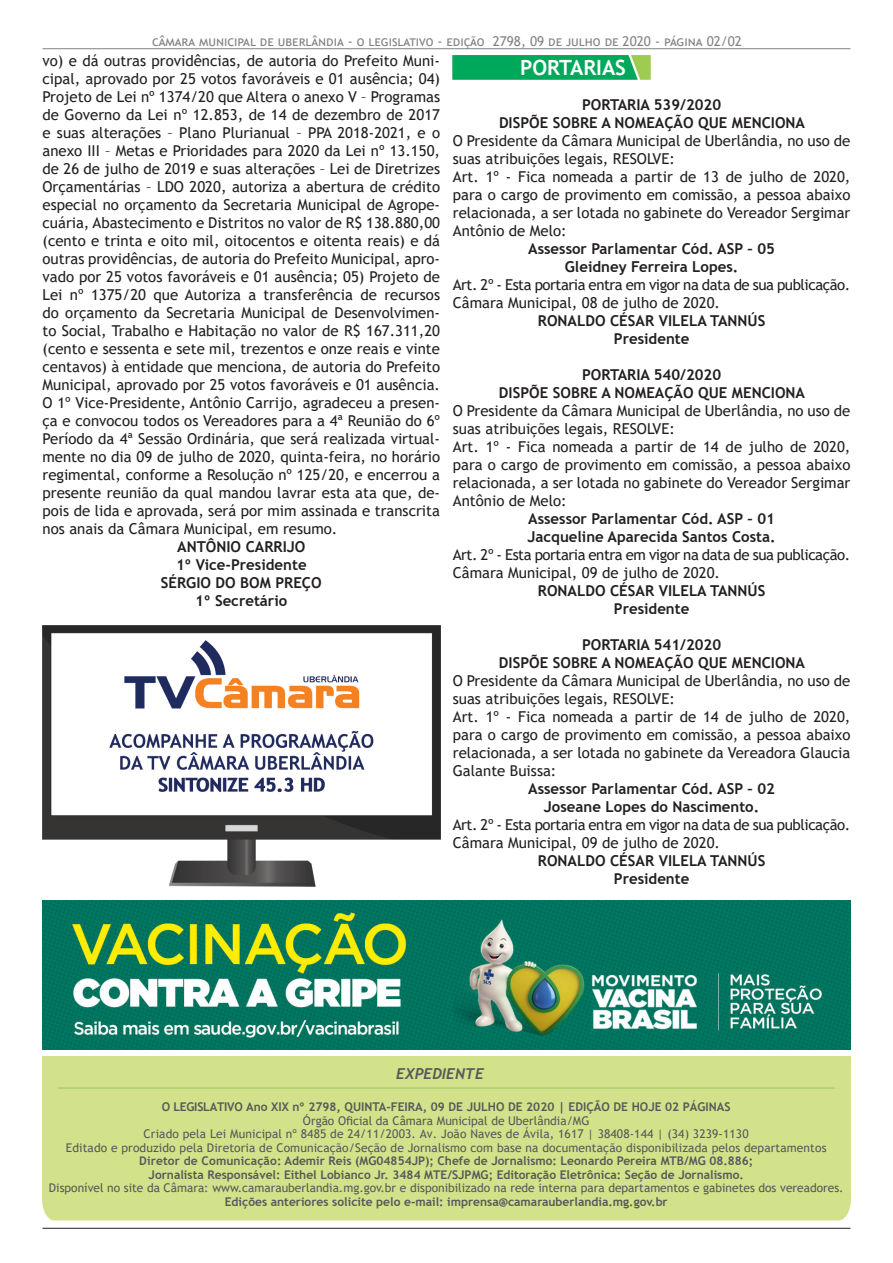
<style>
.page{position:relative;width:893px;height:1263px;background:#fff}
.page>*{position:absolute;margin:0;border:0;box-sizing:border-box;transform-origin:0 0}
.t1{font:700 21px "Trebuchet MS";color:#fff}
.t2{font:15px/18px "Trebuchet MS";color:#231f20;text-align:justify}
.t3{font:700 15px "Trebuchet MS";color:#231f20}
.t4{font:15px "Trebuchet MS";letter-spacing:-.03em;color:#231f20}
.t5{font:italic 700 15px "Trebuchet";color:#57585a}
.t6{font:13.5px "Trebuchet MS";color:#808285}
.t7{font:12px/13.5px "Trebuchet MS";letter-spacing:.01em;color:#57585a;text-align:center}
.t8{font:700 12px "Trebuchet MS";color:#57585a}
.s1{font-weight:700}
</style>
<div class="page">
<hr style="left:43px;top:48px;width:807px;height:1px;background:#808285">
<hr style="left:42px;top:1228px;width:808px;height:1px;background:#231f20">
<hr style="left:58px;top:1088px;width:777px;height:1px;background:#9ec566">
<img style="left:453px;top:55px;width:197px;height:24px">
<img style="left:42px;top:900px;width:808px;height:149px">
<img style="left:42px;top:625px;width:398px;height:261px">
<p class="t6" style="left:152px;top:32px;width:591px">câmara municipal de uberlândia - o legislativo - edição 2798, 09 de julho de 2020 - página 02/02</p>
<p class="t2" style="left:43px;top:52px;width:399px">vo) e dá outras providências, de autoria do Prefeito Muni&shy;cipal, aprovado por 25 votos favoráveis e 01 ausência; 04)<br>Projeto de Lei nº 1374/20 que Altera o anexo V – Programas de Governo da Lei nº 12.853, de 14 de dezembro de 2017 e suas alterações – Plano Plurianual – PPA 2018-2021, e o anexo III – Metas e Prioridades para 2020 da Lei nº 13.150, de 26 de julho de 2019 e suas alterações – Lei de Diretrizes Orçamentárias – LDO 2020, autoriza a abertura de crédito especial no orçamento da Secretaria Municipal de Agrope&shy;cuária, Abastecimento e Distritos no valor de R$ 138.880,00 (cento e trinta e oito mil, oitocentos e oitenta reais) e dá outras providências, de autoria do Prefeito Municipal, apro&shy;vado por 25 votos favoráveis e 01 ausência; 05) Projeto de Lei nº 1375/20 que Autoriza a transferência de recursos do orçamento da Secretaria Municipal de Desenvolvimen&shy;to Social, Trabalho e Habitação no valor de R$ 167.311,20 (cento e sessenta e sete mil, trezentos e onze reais e vinte centavos) à entidade que menciona, de autoria do Prefeito Municipal, aprovado por 25 votos favoráveis e 01 ausência.<br>O 1º Vice-Presidente, Antônio Carrijo, agradeceu a presen&shy;ça e convocou todos os Vereadores para a 4ª Reunião do 6º Período da 4ª Sessão Ordinária, que será realizada virtual&shy;mente no dia 09 de julho de 2020, quinta-feira, no horário regimental, conforme a Resolução nº 125/20, e encerrou a presente reunião da qual mandou lavrar esta ata que, de&shy;pois de lida e aprovada, será por mim assinada e transcrita nos anais da Câmara Municipal, em resumo.</p>
<p class="t3" style="left:177px;top:538px;width:130px">ANTÔNIO CARRIJO</p>
<p class="t3" style="left:176px;top:556px;width:132px">1º Vice-Presidente</p>
<p class="t3" style="left:161px;top:574px;width:162px">SÉRGIO DO BOM PREÇO</p>
<p class="t3" style="left:195px;top:592px;width:94px">1º Secretário</p>
<p class="t1" style="left:520px;top:55px;width:107px">PORTARIAS</p>
<p class="t3" style="left:582px;top:95px;width:141px">PORTARIA 539/2020</p>
<p class="t3" style="left:499px;top:113px;width:308px">DISPÕE SOBRE A NOMEAÇÃO QUE MENCIONA</p>
<p class="t2" style="left:453px;top:131px;width:399px">O Presidente da Câmara Municipal de Uberlândia, no uso de suas atribuições legais, RESOLVE:</p>
<p class="t2" style="left:453px;top:167px;width:399px">Art. 1º - Fica nomeada a partir de 13 de julho de 2020, para o cargo de provimento em comissão, a pessoa abaixo relacionada, a ser lotada no gabinete do Vereador Sergimar Antônio de Melo:</p>
<p class="t3" style="left:528px;top:239px;width:248px">Assessor Parlamentar Cód. ASP – 05</p>
<p class="t3" style="left:565px;top:257px;width:175px">Gleidney Ferreira Lopes.</p>
<p class="t4" style="left:453px;top:275px;width:399px">Art. 2º - Esta portaria entra em vigor na data de sua publicação.</p>
<p class="t2" style="left:453px;top:293px;width:269px">Câmara Municipal, 08 de julho de 2020.</p>
<p class="t3" style="left:538px;top:311px;width:229px">RONALDO CÉSAR VILELA TANNÚS</p>
<p class="t3" style="left:614px;top:329px;width:77px">Presidente</p>
<p class="t3" style="left:582px;top:365px;width:141px">PORTARIA 540/2020</p>
<p class="t3" style="left:499px;top:383px;width:308px">DISPÕE SOBRE A NOMEAÇÃO QUE MENCIONA</p>
<p class="t2" style="left:453px;top:401px;width:399px">O Presidente da Câmara Municipal de Uberlândia, no uso de suas atribuições legais, RESOLVE:</p>
<p class="t2" style="left:453px;top:437px;width:399px">Art. 1º - Fica nomeada a partir de 14 de julho de 2020, para o cargo de provimento em comissão, a pessoa abaixo relacionada, a ser lotada no gabinete do Vereador Sergimar Antônio de Melo:</p>
<p class="t3" style="left:528px;top:509px;width:248px">Assessor Parlamentar Cód. ASP – 01</p>
<p class="t3" style="left:528px;top:527px;width:250px">Jacqueline Aparecida Santos Costa.</p>
<p class="t4" style="left:453px;top:545px;width:399px">Art. 2º - Esta portaria entra em vigor na data de sua publicação.</p>
<p class="t2" style="left:453px;top:563px;width:269px">Câmara Municipal, 09 de julho de 2020.</p>
<p class="t3" style="left:538px;top:581px;width:229px">RONALDO CÉSAR VILELA TANNÚS</p>
<p class="t3" style="left:614px;top:599px;width:77px">Presidente</p>
<p class="t3" style="left:582px;top:635px;width:141px">PORTARIA 541/2020</p>
<p class="t3" style="left:499px;top:653px;width:308px">DISPÕE SOBRE A NOMEAÇÃO QUE MENCIONA</p>
<p class="t2" style="left:453px;top:671px;width:399px">O Presidente da Câmara Municipal de Uberlândia, no uso de suas atribuições legais, RESOLVE:</p>
<p class="t2" style="left:453px;top:707px;width:399px">Art. 1º - Fica nomeada a partir de 14 de julho de 2020, para o cargo de provimento em comissão, a pessoa abaixo relacionada, a ser lotada no gabinete da Vereadora Glaucia Galante Buissa:</p>
<p class="t3" style="left:528px;top:779px;width:248px">Assessor Parlamentar Cód. ASP – 02</p>
<p class="t3" style="left:544px;top:797px;width:217px">Joseane Lopes do Nascimento.</p>
<p class="t4" style="left:453px;top:815px;width:399px">Art. 2º - Esta portaria entra em vigor na data de sua publicação.</p>
<p class="t2" style="left:453px;top:833px;width:269px">Câmara Municipal, 09 de julho de 2020.</p>
<p class="t3" style="left:538px;top:851px;width:229px">RONALDO CÉSAR VILELA TANNÚS</p>
<p class="t3" style="left:614px;top:869px;width:77px">Presidente</p>
<p class="t5" style="left:396px;top:1064px;width:90px">EXPEDIENTE</p>
<p class="t8" style="left:162px;top:1099px;width:570px">O LEGISLATIVO Ano XIX nº 2798, QUINTA-FEIRA, 09 DE JULHO DE 2020 | EDIÇÃO DE HOJE 02 PÁGINAS</p>
<p class="t7" style="left:303px;top:1114px;width:288px">Órgão Oficial da Câmara Municipal de Uberlândia/MG</p>
<p class="t7" style="left:144px;top:1127px;width:606px">Criado pela Lei Municipal nº 8485 de 24/11/2003. Av. João Naves de Ávila, 1617 | 38408-144 | (34) 3239-1130</p>
<p class="t7" style="left:66px;top:1141px;width:762px">Editado e produzido pela Diretoria de Comunicação/Seção de Jornalismo com base na documentação disponibilizada pelos departamentos</p>
<p class="t8" style="left:139px;top:1153px;width:616px">Diretor de Comunicação: Ademir Reis (MG04854JP); Chefe de Jornalismo: Leonardo Pereira MTB/MG 08.886;</p>
<p class="t8" style="left:149px;top:1167px;width:597px">Jornalista Responsável: Eithel Lobianco Jr. 3484 MTE/SJPMG; Editoração Eletrônica: Seção de Jornalismo.</p>
<p class="t7" style="left:49px;top:1181px;width:796px">Disponível no site da Câmara: www.camarauberlandia.mg.gov.br e disponibilizado na rede interna para departamentos e gabinetes dos vereadores.<br><span class="s1">Edições anteriores solicite pelo e-mail: imprensa@camarauberlandia.mg.gov.br</span></p>
</div>
